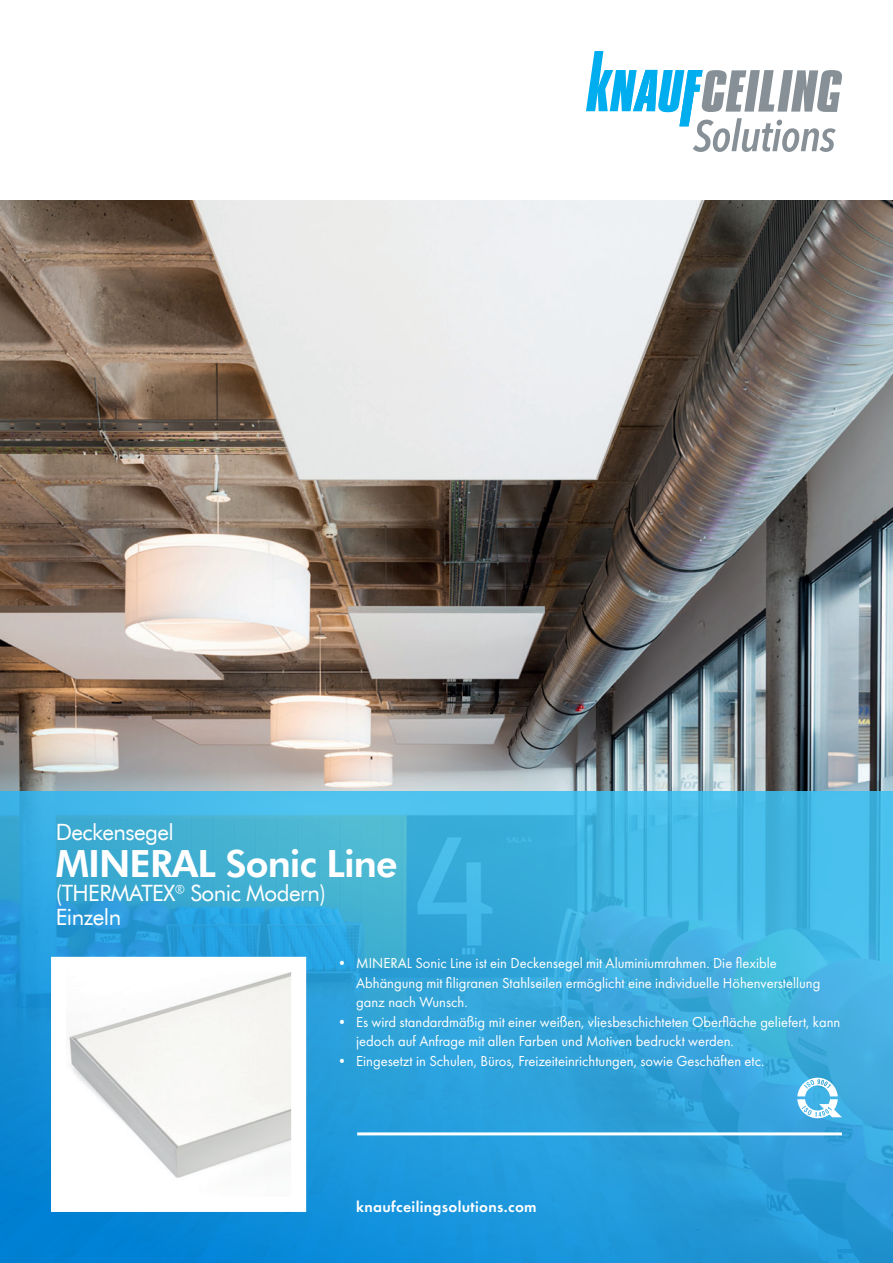
<style>
.page{position:relative;width:893px;height:1263px;background:#fff}
.page>*{position:absolute;margin:0;border:0;box-sizing:border-box;transform-origin:0 0}
.t1{font:800 37.5px "Futura TL";letter-spacing:-.025em;color:#fff}
.t2{font:22.5px/24px "Futura TL";letter-spacing:-.025em;color:#fff}
.t3{font:600 15.75px "Futura PT";letter-spacing:.02em;color:#fff}
.t4{font:15px/19.5px "Futura PT";color:#fff}
</style>
<div class="page">
<img style="left:0;top:200px;width:893px;height:1063px">
<img style="left:67px;top:973px;width:223px;height:223px">
<hr style="left:357px;top:1132px;width:485px;height:3px;background:#fff">
<svg style="left:586px;top:51px;width:256px;height:101px"></svg>
<svg style="left:797px;top:1078px;width:45px;height:40px"></svg>
<h2 class="t2" style="left:56px;top:819px;width:120px">Deckensegel</h2>
<h1 class="t1" style="left:56px;top:838px;width:343px">MINERAL Sonic Line</h1>
<h2 class="t2" style="left:56px;top:880px;width:272px">(THERMATEX® Sonic Modern)<br>Einzeln</h2>
<p class="t4" style="left:356px;top:953px;width:466px;text-indent:-21px">• MINERAL Sonic Line ist ein Deckensegel mit Aluminiumrahmen. Die flexible<br>Abhängung mit filigranen Stahlseilen ermöglicht eine individuelle Höhenverstellung ganz nach Wunsch.</p>
<p class="t4" style="left:356px;top:1012px;width:486px;text-indent:-21px">• Es wird standardmäßig mit einer weißen, vliesbeschichteten Oberfläche geliefert, kann jedoch auf Anfrage mit allen Farben und Motiven bedruckt werden.</p>
<p class="t4" style="left:335px;top:1051px;width:431px">• Eingesetzt in Schulen, Büros, Freizeiteinrichtungen, sowie Geschäften etc.</p>
<p class="t3" style="left:356px;top:1196px;width:182px">knaufceilingsolutions.com</p>
</div>
